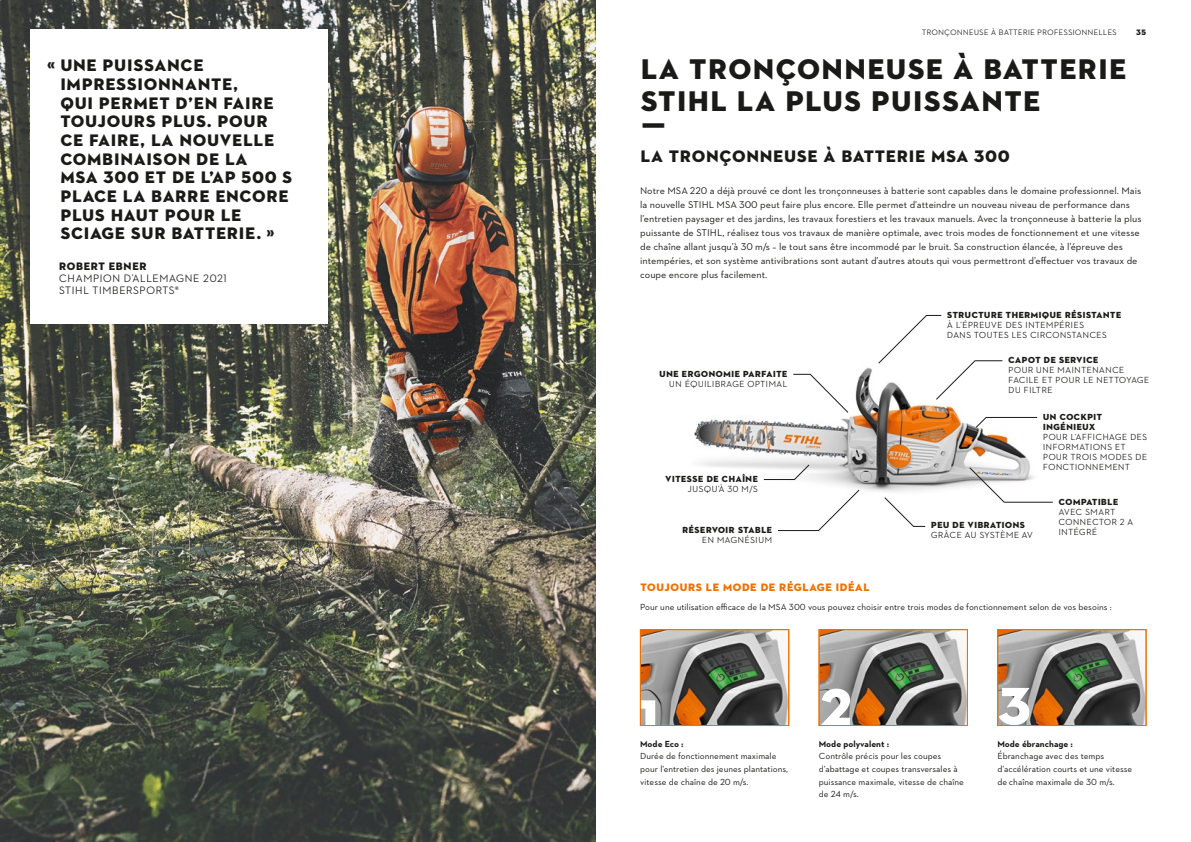
<style>
.page{position:relative;width:1191px;height:842px;background:#fff}
.page>*{position:absolute;margin:0;border:0;box-sizing:border-box;transform-origin:0 0}
.t1{font:54px "STIHL Contraface Display Titling";color:#fff}
.t2{font:29px/31.9px "STIHL Contraface Display Titling";color:#1a1a18}
.t3{font:17px/18.7px "STIHL Contraface Display Titling";color:#1a1a18}
.t4{font:500 11px/12.1px "STIHL Contraface Display";color:#1a1a18}
.t5{font:11px "STIHL Contraface Display Titling";color:#ee7100}
.t6{font:11px "STIHL Contraface Display Titling";color:#1a1a18}
.t7{font:10px/14px "STIHL Contraface Text";color:#1a1a18}
.t8{font:9px/12.6px "STIHL Contraface Text";color:#1a1a18}
.t9{font:500 9px/9.9px "STIHL Contraface Display";color:#1a1a18}
.t10{font:9px/9.9px "STIHL Contraface Display Titling";color:#1a1a18}
.t11{font:700 9px "STIHL Contraface Text";color:#1a1a18}
.t12{font:500 9px "STIHL Contraface Display";letter-spacing:-.02em;color:#1a1a18}
.t13{font:500 8px "STIHL Contraface Display";letter-spacing:-.01em;color:#1a1a18}
.t14{font:8px "STIHL Contraface Display Titling";color:#1a1a18}
</style>
<div class="page">
<img style="left:0;top:0;width:595px;height:842px">
<div style="left:30px;top:30px;width:297px;height:294px;background:#fff"></div>
<img style="left:642px;top:631px;width:145px;height:93px">
<img style="left:821px;top:631px;width:144px;height:93px">
<img style="left:999px;top:631px;width:145px;height:93px">
<div style="left:640px;top:629px;width:149px;height:97px;border:1px solid #ee7100"></div>
<div style="left:819px;top:629px;width:148px;height:97px;border:1px solid #ee7100"></div>
<div style="left:997px;top:629px;width:149px;height:97px;border:1px solid #ee7100"></div>
<img style="left:694px;top:314px;width:352px;height:218px">
<svg style="left:777px;top:490px;width:82px;height:41px"></svg>
<svg style="left:793px;top:374px;width:55px;height:39px"></svg>
<svg style="left:969px;top:467px;width:84px;height:35px"></svg>
<svg style="left:884px;top:497px;width:41px;height:30px"></svg>
<svg style="left:763px;top:464px;width:46px;height:16px"></svg>
<svg style="left:878px;top:315px;width:124px;height:85px"></svg>
<svg style="left:975px;top:417px;width:62px;height:11px"></svg>
<h3 class="t3" style="left:60px;top:56px;width:234px;text-indent:-13px">« UNE PUISSANCE<br>IMPRESSIONNANTE,<br>QUI PERMET D’EN FAIRE<br>TOUJOURS PLUS. POUR<br>CE FAIRE, LA NOUVELLE<br>COMBINAISON DE LA<br>MSA 300 ET DE L’AP 500 S<br>PLACE LA BARRE ENCORE<br>PLUS HAUT POUR LE<br>SCIAGE SUR BATTERIE. »</h3>
<p class="t6" style="left:59px;top:260px;width:89px">ROBERT EBNER</p>
<p class="t4" style="left:59px;top:273px;width:170px">CHAMPION D’ALLEMAGNE 2021<br>STIHL TIMBERSPORTS®</p>
<p class="t13" style="left:922px;top:28px;width:196px">TRONÇONNEUSE À BATTERIE PROFESSIONNELLES</p>
<p class="t14" style="left:1135px;top:27px;width:12px">35</p>
<h2 class="t2" style="left:640px;top:54px;width:488px">LA TRONÇONNEUSE À BATTERIE<br>STIHL LA PLUS PUISSANTE<br>Ƒ</h2>
<h3 class="t3" style="left:640px;top:147px;width:371px">LA TRONÇONNEUSE À BATTERIE MSA 300</h3>
<p class="t7" style="left:640px;top:184px;width:503px">Notre MSA 220 a déjà prouvé ce dont les tronçonneuses à batterie sont capables dans le domaine professionnel. Mais la nouvelle STIHL MSA 300 peut faire plus encore. Elle permet d’atteindre un nouveau niveau de performance dans l’entretien paysager et des jardins, les travaux forestiers et les travaux manuels. Avec la tronçonneuse à batterie la plus puissante de STIHL, réalisez tous vos travaux de manière optimale, avec trois modes de fonctionnement et une vitesse de chaîne allant jusqu’à 30 m/s – le tout sans être incommodé par le bruit. Sa construction élancée, à l’épreuve des intempéries, et son système antivibrations sont autant d’autres atouts qui vous permettront d’effectuer vos travaux de coupe encore plus facilement.</p>
<p class="t10" style="left:659px;top:369px;width:130px">UNE ERGONOMIE PARFAITE</p>
<p class="t9" style="left:669px;top:379px;width:120px">UN ÉQUILIBRAGE OPTIMAL</p>
<p class="t10" style="left:665px;top:474px;width:94px">VITESSE DE CHAÎNE</p>
<p class="t9" style="left:687px;top:484px;width:72px">JUSQU’À 30 M/S</p>
<p class="t10" style="left:682px;top:525px;width:92px">RÉSERVOIR STABLE</p>
<p class="t9" style="left:701px;top:535px;width:72px">EN MAGNÉSIUM</p>
<p class="t10" style="left:947px;top:310px;width:176px">STRUCTURE THERMIQUE RÉSISTANTE</p>
<p class="t9" style="left:947px;top:320px;width:162px">À L’ÉPREUVE DES INTEMPÉRIES<br>DANS TOUTES LES CIRCONSTANCES</p>
<p class="t10" style="left:1008px;top:355px;width:92px">CAPOT DE SERVICE</p>
<p class="t9" style="left:1008px;top:365px;width:143px">POUR UNE MAINTENANCE<br>FACILE ET POUR LE NETTOYAGE<br>DU FILTRE</p>
<p class="t10" style="left:1042px;top:412px;width:61px">UN COCKPIT<br>INGÉNIEUX</p>
<p class="t9" style="left:1042px;top:432px;width:106px">POUR L’AFFICHAGE DES<br>INFORMATIONS ET<br>POUR TROIS MODES DE<br>FONCTIONNEMENT</p>
<p class="t10" style="left:931px;top:520px;width:96px">PEU DE VIBRATIONS</p>
<p class="t12" style="left:931px;top:530px;width:104px">GRÂCE AU SYSTÈME AV</p>
<p class="t10" style="left:1058px;top:497px;width:62px">COMPATIBLE</p>
<p class="t9" style="left:1058px;top:507px;width:76px">AVEC SMART<br>CONNECTOR 2 A<br>INTÉGRÉ</p>
<p class="t5" style="left:640px;top:581px;width:231px">TOUJOURS LE MODE DE RÉGLAGE IDÉAL</p>
<p class="t8" style="left:640px;top:600px;width:473px">Pour une utilisation efficace de la MSA 300 vous pouvez choisir entre trois modes de fonctionnement selon de vos besoins :</p>
<h1 class="t1" style="left:637px;top:685px;width:25px">1</h1>
<h1 class="t1" style="left:819px;top:673px;width:36px">2</h1>
<h1 class="t1" style="left:996px;top:672px;width:37px">3</h1>
<p class="t11" style="left:640px;top:738px;width:45px">Mode Eco :</p>
<p class="t8" style="left:640px;top:750px;width:149px">Durée de fonctionnement maximale pour l’entretien des jeunes plantations, vitesse de chaîne de 20 m/s.</p>
<p class="t11" style="left:819px;top:738px;width:72px">Mode polyvalent :</p>
<p class="t8" style="left:819px;top:750px;width:147px">Contrôle précis pour les coupes d’abattage et coupes transversales à puissance maximale, vitesse de chaîne de 24 m/s.</p>
<p class="t11" style="left:997px;top:738px;width:77px">Mode ébranchage :</p>
<p class="t8" style="left:997px;top:750px;width:136px">Ébranchage avec des temps d’accélération courts et une vitesse de chaîne maximale de 30 m/s.</p>
</div>
